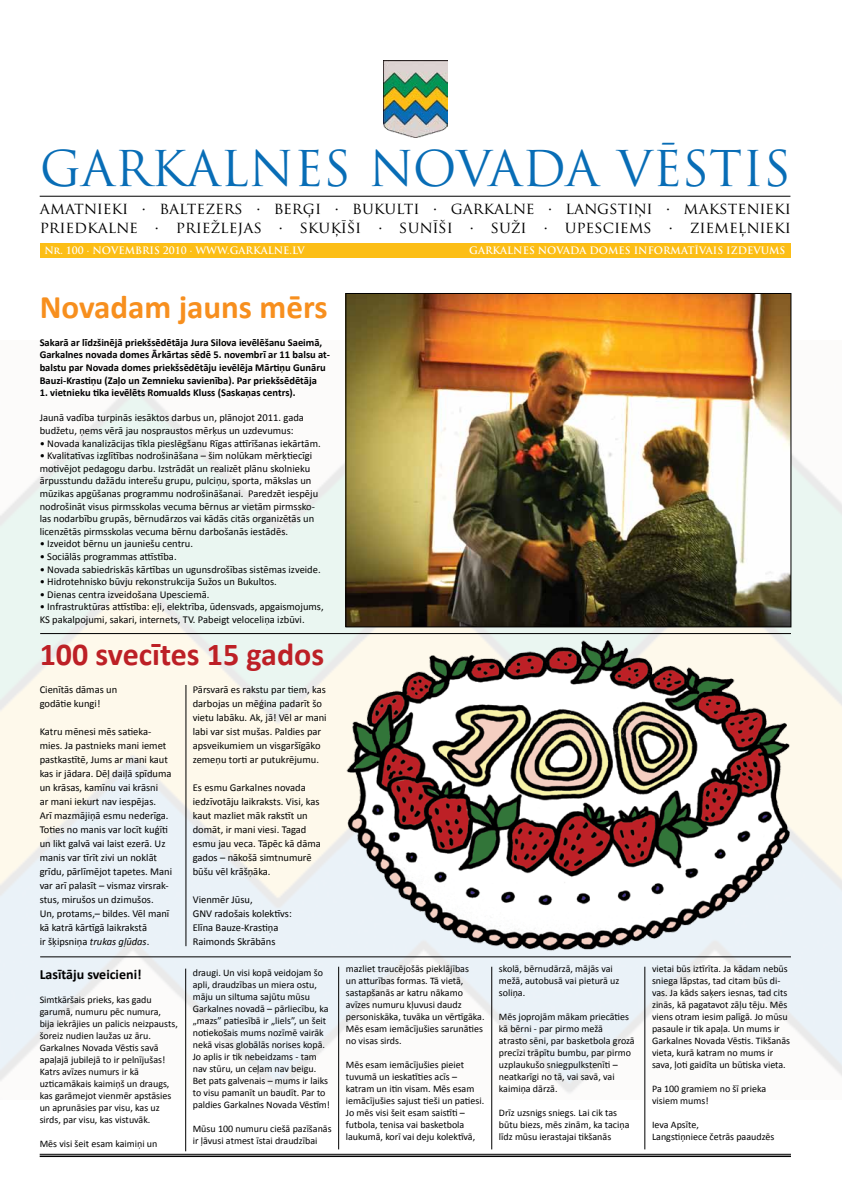
<style>
.page{position:relative;width:842px;height:1191px;background:#fff}
.page>*{position:absolute;margin:0;border:0;box-sizing:border-box;transform-origin:0 0}
.t1{font:48px "Trajan Pro";color:#086db6}
.t2{font:700 33px "Calibri";color:#f78f1e}
.t3{font:700 32px "Calibri";color:#bd2026}
.t4{font:16px/19.2px "Trajan Pro";color:#000}
.t5{font:700 14px "Calibri";color:#000}
.t6{font:10.5px/14px "Calibri";color:#000}
.t7{font:700 10.5px/12.6px "Calibri";color:#000}
.t8{font:10px/12px "Calibri";color:#000}
.t9{font:700 10px "Trajan Pro";color:#fff}
.s1{font-style:italic}
</style>
<div class="page">
<div style="left:40px;top:244px;width:750px;height:14px;background:#fcbe16"></div>
<img style="left:383px;top:61px;width:64px;height:76px">
<hr style="left:40px;top:196px;width:750px;height:1px;background:#000">
<img style="left:0;top:341px;width:842px;height:758px">
<hr style="left:40px;top:1154px;width:751px;height:1px;background:#000">
<hr style="left:40px;top:1155px;width:751px;height:2px;background:#000">
<img style="left:339px;top:635px;width:460px;height:318px">
<hr style="left:40px;top:633px;width:751px;height:1px;background:#000">
<hr style="left:40px;top:956px;width:751px;height:1px;background:#000">
<hr style="left:185px;top:968px;width:1px;height:183px;background:#000">
<hr style="left:338px;top:966px;width:1px;height:183px;background:#000">
<hr style="left:492px;top:966px;width:1px;height:183px;background:#000">
<hr style="left:645px;top:966px;width:1px;height:183px;background:#000">
<hr style="left:186px;top:685px;width:1px;height:261px;background:#000">
<img style="left:348px;top:295px;width:441px;height:330px">
<div style="left:346px;top:293px;width:445px;height:334px;border:1px solid #000"></div>
<h1 class="t1" style="left:40px;top:138px;width:753px">GARKALNES NOVADA VĒSTIS</h1>
<h3 class="t4" style="left:40px;top:198px;width:753px">amatnieki · baltezers · berģi · bukulti · garkalne · langstiņi · makstenieki priedkalne · priežlejas · skuķīši · sunīši · suži · upesciems · ziemeļnieki</h3>
<p class="t9" style="left:44px;top:244px;width:262px">Nr. 100 · NOVEMBRIS 2010 · WWW.GARKALNE.LV</p>
<p class="t9" style="left:469px;top:244px;width:318px">GARKALNES NOVADA DOMES INFORMATĪVAIS IZDEVUMS</p>
<h2 class="t2" style="left:40px;top:287px;width:289px">Novadam jauns mērs</h2>
<p class="t7" style="left:40px;top:335px;width:292px">Sakarā ar līdzšinējā priekšsēdētāja Jura Silova ievēlēšanu Saeimā, Garkalnes novada domes Ārkārtas sēdē 5. novembrī ar 11 balsu at&shy;balstu par Novada domes priekšsēdētāju ievēlēja Mārtiņu Gunāru Bauzi-Krastiņu (Zaļo un Zemnieku savienība). Par priekšsēdētāja</p>
<p class="t7" style="left:40px;top:386px;width:257px">1. vietnieku tika ievēlēts Romualds Kluss (Saskaņas centrs).</p>
<p class="t6" style="left:40px;top:411px;width:266px;line-height:12.6px">Jaunā vadība turpinās iesāktos darbus un, plānojot 2011. gada budžetu, ņems vērā jau nospraustos mērķus un uzdevumus:</p>
<p class="t6" style="left:40px;top:435px;width:282px">• Novada kanalizācijas tīkla pieslēgšanu Rīgas attīrīšanas iekārtām.</p>
<p class="t6" style="left:40px;top:449px;width:280px;line-height:12.6px">• Kvalitatīvas izglītības nodrošināšana – šim nolūkam mērķtiecīgi motivējot pedagogu darbu. Izstrādāt un realizēt plānu skolnieku ārpusstundu dažādu interešu grupu, pulciņu, sporta, mākslas un mūzikas apgūšanas programmu nodrošināšanai. Paredzēt iespēju nodrošināt visus pirmsskolas vecuma bērnus ar vietām pirmssko&shy;las nodarbību grupās, bērnudārzos vai kādās citās organizētās un licenzētās pirmsskolas vecuma bērnu darbošanās iestādēs.</p>
<p class="t6" style="left:40px;top:536px;width:155px">• Izveidot bērnu un jauniešu centru.</p>
<p class="t6" style="left:40px;top:549px;width:138px">• Sociālās programmas attīstība.</p>
<p class="t6" style="left:40px;top:561px;width:282px">• Novada sabiedriskās kārtības un ugunsdrošības sistēmas izveide.</p>
<p class="t6" style="left:40px;top:574px;width:239px">• Hidrotehnisko būvju rekonstrukcija Sužos un Bukultos.</p>
<p class="t6" style="left:40px;top:587px;width:171px">• Dienas centra izveidošana Upesciemā.</p>
<p class="t6" style="left:40px;top:600px;width:285px;line-height:12.6px">• Infrastruktūras attīstība: eļi, elektrība, ūdensvads, apgaismojums,<br>KS pakalpojumi, sakari, internets, TV. Pabeigt veloceliņa izbūvi.</p>
<h3 class="t3" style="left:40px;top:635px;width:286px">100 svecītes 15 gados</h3>
<p class="t6" style="left:193px;top:682px;width:135px">Pārsvarā es rakstu par tiem, kas darbojas un mēģina padarīt šo vietu labāku. Ak, jā! Vēl ar mani labi var sist mušas. Paldies par apsveikumiem un visgaršīgāko zemeņu torti ar putukrējumu.</p>
<p class="t6" style="left:193px;top:780px;width:130px">Es esmu Garkalnes novada iedzīvotāju laikraksts. Visi, kas kaut mazliet māk rakstīt un domāt, ir mani viesi. Tagad esmu jau veca. Tāpēc kā dāma gados – nākošā simtnumurē būšu vēl krāšņāka.</p>
<p class="t6" style="left:193px;top:892px;width:101px">Vienmēr Jūsu,<br>GNV radošais kolektīvs:<br>Elīna Bauze-Krastiņa<br>Raimonds Skrābāns</p>
<p class="t6" style="left:40px;top:682px;width:79px">Cienītās dāmas un godātie kungi!</p>
<p class="t6" style="left:40px;top:724px;width:134px">Katru mēnesi mēs satieka&shy;mies. Ja pastnieks mani iemet pastkastītē, Jums ar mani kaut kas ir jādara. Dēļ daiļā spīduma un krāsas, kamīnu vai krāsni<br>ar mani iekurt nav iespējas.<br>Arī mazmājiņā esmu nederīga.<br>Toties no manis var locīt kuģīti un likt galvā vai laist ezerā. Uz manis var tīrīt zivi un noklāt grīdu, pārlīmējot tapetes. Mani var arī palasīt – vismaz virsrak&shy;stus, mirušos un dzimušos.<br>Un, protams,– bildes. Vēl manī kā katrā kārtīgā laikrakstā<br>ir šķipsniņa <span class="s1">trukas gļūdas</span>.</p>
<h3 class="t5" style="left:40px;top:965px;width:103px">Lasītāju sveicieni!</h3>
<p class="t8" style="left:40px;top:993px;width:140px">Simtkāršais prieks, kas gadu garumā, numuru pēc numura, bija iekrājies un palicis neizpausts, šoreiz nudien laužas uz āru.<br>Garkalnes Novada Vēstis savā apaļajā jubilejā to ir pelnījušas!<br>Katrs avīzes numurs ir kā uzticamākais kaimiņš un draugs, kas garāmejot vienmēr apstāsies un aprunāsies par visu, kas uz sirds, par visu, kas vistuvāk.</p>
<p class="t8" style="left:40px;top:1137px;width:119px">Mēs visi šeit esam kaimiņi un</p>
<p class="t8" style="left:193px;top:966px;width:139px">draugi. Un visi kopā veidojam šo apli, draudzības un miera ostu, māju un siltuma sajūtu mūsu<br>Garkalnes novadā – pārliecību, ka „mazs” patiesībā ir „liels”, un šeit notiekošais mums nozīmē vairāk nekā visas globālās norises kopā.<br>Jo aplis ir tik nebeidzams - tam nav stūru, un ceļam nav beigu.<br>Bet pats galvenais – mums ir laiks to visu pamanīt un baudīt. Par to paldies Garkalnes Novada Vēstīm!</p>
<p class="t8" style="left:193px;top:1122px;width:140px">Mūsu 100 numuru ciešā pazīšanās ir ļāvusi atmest īstai draudzībai</p>
<p class="t8" style="left:346px;top:962px;width:140px">mazliet traucējošās pieklājības<br>un atturības formas. Tā vietā, sastapšanās ar katru nākamo avīzes numuru kļuvusi daudz personiskāka, tuvāka un vērtīgāka.<br>Mēs esam iemācījušies sarunāties no visas sirds.</p>
<p class="t8" style="left:346px;top:1058px;width:140px">Mēs esam iemācījušies pieiet tuvumā un ieskatīties acīs – katram un itin visam. Mēs esam iemācījušies sajust tieši un patiesi.<br>Jo mēs visi šeit esam saistīti – futbola, tenisa vai basketbola laukumā, korī vai deju kolektīvā,</p>
<p class="t8" style="left:499px;top:962px;width:122px">skolā, bērnudārzā, mājās vai mežā, autobusā vai pieturā uz soliņa.</p>
<p class="t8" style="left:499px;top:1010px;width:137px">Mēs joprojām mākam priecāties kā bērni - par pirmo mežā<br>atrasto sēni, par basketbola grozā precīzi trāpītu bumbu, par pirmo uzplaukušo sniegpulkstenīti – neatkarīgi no tā, vai savā, vai kaimiņa dārzā.</p>
<p class="t8" style="left:499px;top:1106px;width:132px">Drīz uzsnigs sniegs. Lai cik tas būtu biezs, mēs zinām, ka taciņa līdz mūsu ierastajai tikšanās</p>
<p class="t8" style="left:652px;top:962px;width:140px">vietai būs iztīrīta. Ja kādam nebūs sniega lāpstas, tad citam būs di&shy;vas. Ja kāds saķers iesnas, tad cits zinās, kā pagatavot zāļu tēju. Mēs viens otram iesim palīgā. Jo mūsu pasaule ir tik apaļa. Un mums ir Garkalnes Novada Vēstis. Tikšanās vieta, kurā katram no mums ir sava, ļoti gaidīta un būtiska vieta.</p>
<p class="t8" style="left:652px;top:1082px;width:116px">Pa 100 gramiem no šī prieka visiem mums!</p>
<p class="t8" style="left:652px;top:1118px;width:124px">Ieva Apsīte,<br>Langstiņniece četrās paaudzēs</p>
</div>
